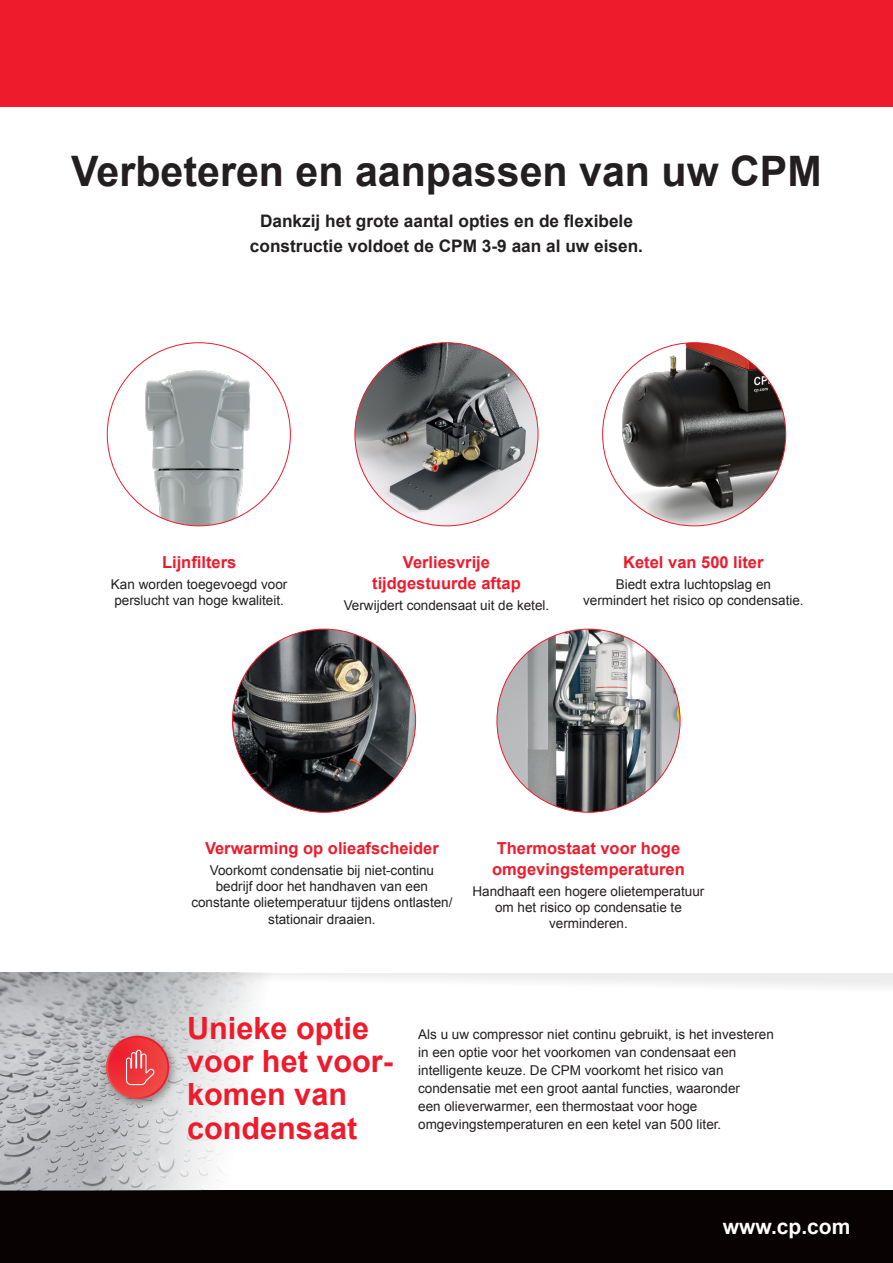
<style>
.page{position:relative;width:893px;height:1263px;background:#fff}
.page>*{position:absolute;margin:0;border:0;box-sizing:border-box;transform-origin:0 0}
.Headline{font:700 42px "Arial";color:#231f20}
.Headline-2{font:700 30.6px/33.2px "Arial";color:#ee1b2c}
.t1{font:700 21px "Arial";color:#fff}
.t2{font:700 17.25px/25.5px "Arial";color:#231f20;text-align:center}
.Body_Text{font:700 16.5px/21px "Arial";color:#ee1b2c}
.Body_Text-2{font:13.5px/16.2px "Arial";color:#231f20;text-align:center}
</style>
<div class="page">
<div style="left:0;top:1191px;width:893px;height:72px;background:#080302"></div>
<div style="left:0;top:973px;width:893px;height:76px;background:linear-gradient(to bottom,#f7f7f7,#fff)"></div>
<img style="left:0;top:973px;width:416px;height:218px">
<div style="left:101px;top:1030px;width:79px;height:80px;background:#231f20;opacity:.45"></div>
<svg style="left:106px;top:1036px;width:63px;height:63px"></svg>
<svg style="left:108px;top:1038px;width:59px;height:59px;background:#ee363a"></svg>
<svg style="left:125px;top:1049px;width:29px;height:37px"></svg>
<img style="left:232px;top:629px;width:184px;height:183px;border-radius:92px">
<img style="left:497px;top:629px;width:183px;height:183px;border-radius:92px">
<img style="left:107px;top:343px;width:183px;height:183px">
<img style="left:355px;top:343px;width:183px;height:183px;border-radius:92px">
<img style="left:603px;top:343px;width:183px;height:183px">
<div style="left:0;top:0;width:893px;height:107px;background:#ee1b2c"></div>
<p class="Headline" style="left:71px;top:144px;width:752px">Verbeteren en aanpassen van uw CPM</p>
<p class="t2" style="left:250px;top:208px;width:395px">Dankzij het grote aantal opties en de flexibele constructie voldoet de CPM 3-9 aan al uw eisen.</p>
<p class="Body_Text" style="left:162px;top:552px;width:76px">Lijnfilters</p>
<p class="Body_Text-2" style="left:111px;top:576px;width:178px;text-align:left">Kan worden toegevoegd voor perslucht van hoge kwaliteit.</p>
<p class="Body_Text" style="left:372px;top:552px;width:150px;text-align:center">Verliesvrije tijdgestuurde aftap</p>
<p class="Body_Text-2" style="left:344px;top:597px;width:207px">Verwijdert condensaat uit de ketel.</p>
<p class="Body_Text" style="left:623px;top:552px;width:142px">Ketel van 500 liter</p>
<p class="Body_Text-2" style="left:583px;top:576px;width:222px">Biedt extra luchtopslag en vermindert het risico op condensatie.</p>
<p class="Body_Text" style="left:205px;top:839px;width:235px">Verwarming op olieafscheider</p>
<p class="Body_Text-2" style="left:191px;top:862px;width:263px">Voorkomt condensatie bij niet-continu bedrijf door het handhaven van een constante olietemperatuur tijdens ontlasten/ stationair draaien.</p>
<p class="Body_Text" style="left:492px;top:839px;width:194px">Thermostaat voor hoge omgevingstemperaturen</p>
<p class="Body_Text-2" style="left:472px;top:883px;width:233px">Handhaaft een hogere olietemperatuur om het risico op condensatie te verminderen.</p>
<p class="Headline-2" style="left:187px;top:1013px;width:207px">Unieke optie voor het voor&shy;komen van condensaat</p>
<p class="Body_Text-2" style="left:418px;top:1026px;width:357px;line-height:18px;text-align:left">Als u uw compressor niet continu gebruikt, is het investeren in een optie voor het voorkomen van condensaat een intelligente keuze. De CPM voorkomt het risico van condensatie met een groot aantal functies, waaronder<br>een olieverwarmer, een thermostaat voor hoge omgevingstemperaturen en een ketel van 500 liter.</p>
<h3 class="t1" style="left:723px;top:1213px;width:129px">www.cp.com</h3>
</div>
